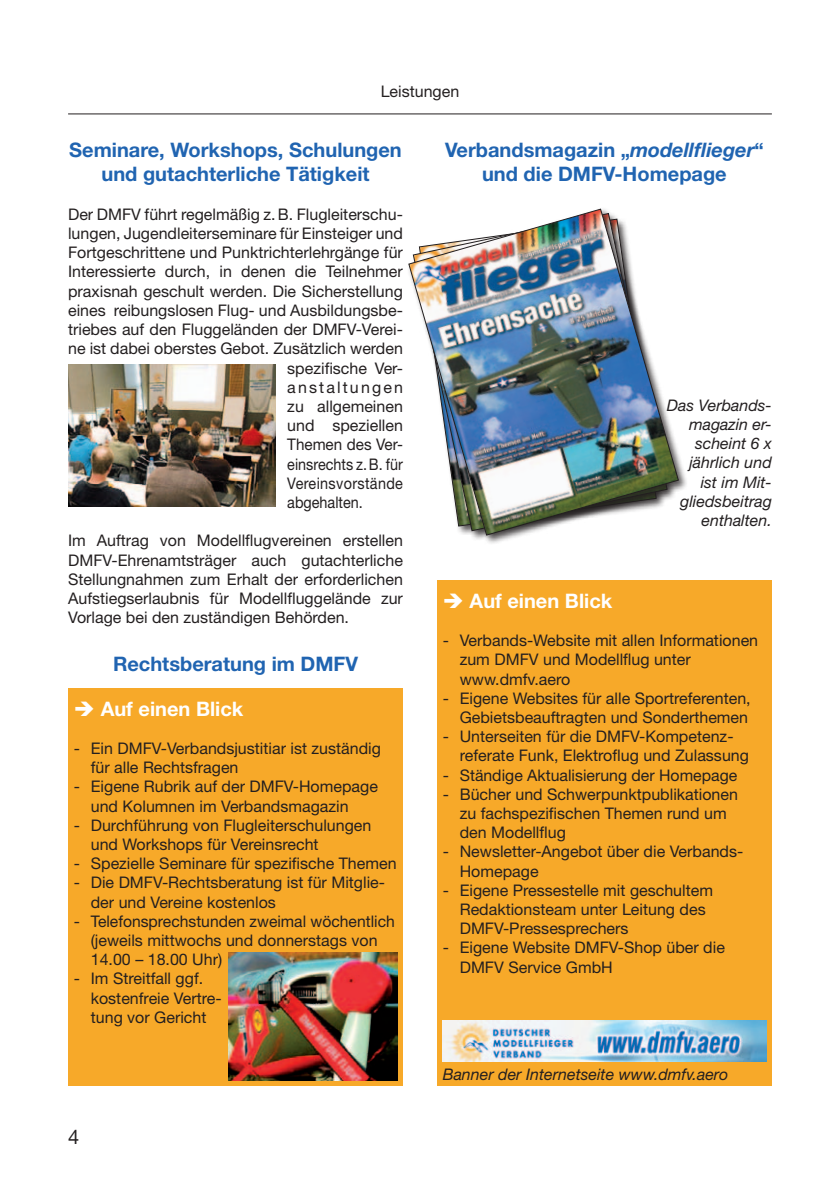
<style>
.page{position:relative;width:840px;height:1191px;background:#fff}
.page>*{position:absolute;margin:0;border:0;box-sizing:border-box;transform-origin:0 0}
.Überschrift_10Pt_Bol{font:700 20px/24px "Helvetica Neue";color:#2064b1;text-align:center}
.Fließtext_8Pt_Regula{font:700 20px "Helvetica Neue";color:#fff}
.t1{font:20px "Helvetica Neue";color:#231f20}
.Fließtext_8Pt_Regula-2{font:16px/19.2px "Helvetica Neue";color:#231f20}
.Fließtext_8Pt_Regula-3{font:italic 16px/19.2px "Helvetica Neue";color:#231f20;text-align:right}
.Fließtext_8Pt_Regula-4{font:16px "Helvetica Neue";color:#231f20;scale:.9 1}
.Fließtext_8Pt_Regula-5{font:16px "Helvetica Neue";letter-spacing:.025em;color:#231f20;scale:.9 1}
.Fließtext_8Pt_Regula-6{font:16px "Helvetica Neue";color:#231f20;scale:.95 1}
.Fließtext_8Pt_Regula-7{font:16px "Helvetica Neue";letter-spacing:.135em;color:#231f20}
.s1{font-style:italic}
</style>
<div class="page">
<hr style="left:68px;top:113px;width:703px;height:1px;background:#231f20">
<img style="left:68px;top:364px;width:208px;height:143px">
<div style="left:68px;top:688px;width:335px;height:398px;background:#f7a929"></div>
<div style="left:437px;top:581px;width:334px;height:505px;background:#f7a929"></div>
<img style="left:442px;top:1020px;width:323px;height:42px">
<div style="left:406px;top:207px;width:281px;height:337px;background:#231f20;opacity:.75"></div>
<img style="left:408px;top:208px;width:270px;height:328px">
<img style="left:228px;top:952px;width:169px;height:128px">
<p class="Fließtext_8Pt_Regula-2" style="left:380px;top:81px;width:80px">Leistungen</p>
<p class="Überschrift_10Pt_Bol" style="left:69px;top:138px;width:334px">Seminare, Workshops, Schulungen und gutachterliche Tätigkeit</p>
<p class="Fließtext_8Pt_Regula-2" style="left:68px;top:204px;width:336px">Der DMFV führt regelmäßig z.B. Flugleiterschu-</p>
<p class="Fließtext_8Pt_Regula-2" style="left:68px;top:223px;width:336px">lungen, Jugendleiterseminare für Einsteiger und</p>
<p class="Fließtext_8Pt_Regula-2" style="left:68px;top:243px;width:336px">Fortgeschrittene und Punktrichterlehrgänge für</p>
<p class="Fließtext_8Pt_Regula-2" style="left:68px;top:262px;width:336px">Interessierte durch, in denen die Teilnehmer</p>
<p class="Fließtext_8Pt_Regula-2" style="left:68px;top:281px;width:336px">praxisnah geschult werden. Die Sicherstellung</p>
<p class="Fließtext_8Pt_Regula-2" style="left:68px;top:300px;width:336px">eines reibungslosen Flug- und Ausbildungsbe-</p>
<p class="Fließtext_8Pt_Regula-2" style="left:68px;top:319px;width:336px">triebes auf den Fluggeländen der DMFV-Verei-</p>
<p class="Fließtext_8Pt_Regula-2" style="left:68px;top:339px;width:336px">ne ist dabei oberstes Gebot. Zusätzlich werden</p>
<p class="Fließtext_8Pt_Regula-2" style="left:287px;top:358px;width:117px">spezifische Ver-</p>
<p class="Fließtext_8Pt_Regula-7" style="left:287px;top:377px;width:117px">anstaltungen</p>
<p class="Fließtext_8Pt_Regula-2" style="left:287px;top:396px;width:117px">zu allgemeinen</p>
<p class="Fließtext_8Pt_Regula-2" style="left:287px;top:415px;width:117px">und speziellen</p>
<p class="Fließtext_8Pt_Regula-6" style="left:287px;top:435px;width:123px">Themen des Ver-</p>
<p class="Fließtext_8Pt_Regula-4" style="left:287px;top:454px;width:130px">einsrechts z.B. für</p>
<p class="Fließtext_8Pt_Regula-5" style="left:287px;top:473px;width:130px">Vereinsvorstände</p>
<p class="Fließtext_8Pt_Regula-4" style="left:287px;top:493px;width:85px">abgehalten.</p>
<p class="Fließtext_8Pt_Regula-2" style="left:68px;top:531px;width:336px;text-align:justify">Im Auftrag von Modellflugvereinen erstellen DMFV-Ehrenamtsträger auch gutachterliche Stellungnahmen zum Erhalt der erforderlichen Aufstiegserlaubnis für Modellfluggelände zur Vorlage bei den zuständigen Behörden.</p>
<p class="Überschrift_10Pt_Bol" style="left:113px;top:651px;width:246px">Rechtsberatung im DMFV</p>
<p class="Fließtext_8Pt_Regula" style="left:74px;top:696px;width:171px">➔ Auf einen Blick</p>
<p class="Fließtext_8Pt_Regula-2" style="left:91px;top:738px;width:291px;text-indent:-17px">- Ein DMFV-Verbandsjustitiar ist zuständig für alle Rechtsfragen</p>
<p class="Fließtext_8Pt_Regula-2" style="left:91px;top:776px;width:288px;text-indent:-17px">- Eigene Rubrik auf der DMFV-Homepage und Kolumnen im Verbandsmagazin</p>
<p class="Fließtext_8Pt_Regula-2" style="left:91px;top:815px;width:282px;text-indent:-17px">- Durchführung von Flugleiterschulungen und Workshops für Vereinsrecht</p>
<p class="Fließtext_8Pt_Regula-2" style="left:74px;top:853px;width:324px">- Spezielle Seminare für spezifische Themen</p>
<p class="Fließtext_8Pt_Regula-2" style="left:91px;top:872px;width:295px;text-indent:-17px">- Die DMFV-Rechtsberatung ist für Mitglie&shy;der und Vereine kostenlos</p>
<p class="Fließtext_8Pt_Regula-2" style="left:91px;top:911px;width:305px;text-indent:-17px">- Telefonsprechstunden zweimal wöchentlich (jeweils mittwochs und donnerstags von<br>14.00 – 18.00 Uhr)</p>
<p class="Fließtext_8Pt_Regula-2" style="left:91px;top:968px;width:132px;text-indent:-17px">- Im Streitfall ggf. kostenfreie Vertre&shy;tung vor Gericht</p>
<p class="t1" style="left:68px;top:1125px;width:13px">4</p>
<p class="Überschrift_10Pt_Bol" style="left:445px;top:138px;width:320px">Verbandsmagazin „<span class="s1">modellflieger</span>“ und die DMFV-Homepage</p>
<p class="Fließtext_8Pt_Regula-3" style="left:666px;top:395px;width:106px">Das Verbands&shy;magazin er&shy;scheint 6 x jährlich und<br>ist im Mit&shy;gliedsbeitrag enthalten.</p>
<p class="Fließtext_8Pt_Regula" style="left:442px;top:588px;width:171px">➔ Auf einen Blick</p>
<p class="Fließtext_8Pt_Regula-2" style="left:459px;top:630px;width:300px;text-indent:-17px">- Verbands-Website mit allen Informationen zum DMFV und Modellflug unter www.dmfv.aero</p>
<p class="Fließtext_8Pt_Regula-2" style="left:442px;top:688px;width:309px;text-align:right">- Eigene Websites für alle Sportreferenten,<br>Gebietsbeauftragten und Sonderthemen</p>
<p class="Fließtext_8Pt_Regula-2" style="left:459px;top:726px;width:290px;text-indent:-17px">- Unterseiten für die DMFV-Kompetenz&shy;referate Funk, Elektroflug und Zulassung</p>
<p class="Fließtext_8Pt_Regula-2" style="left:442px;top:765px;width:296px">- Ständige Aktualisierung der Homepage</p>
<p class="Fließtext_8Pt_Regula-2" style="left:459px;top:784px;width:280px;text-indent:-17px">- Bücher und Schwerpunktpublikationen zu fachspezifischen Themen rund um den Modellflug</p>
<p class="Fließtext_8Pt_Regula-2" style="left:459px;top:842px;width:285px;text-indent:-17px">- Newsletter-Angebot über die Verbands-<br>Homepage</p>
<p class="Fließtext_8Pt_Regula-2" style="left:459px;top:880px;width:255px;text-indent:-17px">- Eigene Pressestelle mit geschultem<br>Redaktionsteam unter Leitung des<br>DMFV-Pressesprechers</p>
<p class="Fließtext_8Pt_Regula-2" style="left:459px;top:938px;width:266px;text-indent:-17px">- Eigene Website DMFV-Shop über die<br>DMFV Service GmbH</p>
<p class="Fließtext_8Pt_Regula-3" style="left:442px;top:1064px;width:287px">Banner der Internetseite www.dmfv.aero</p>
</div>
